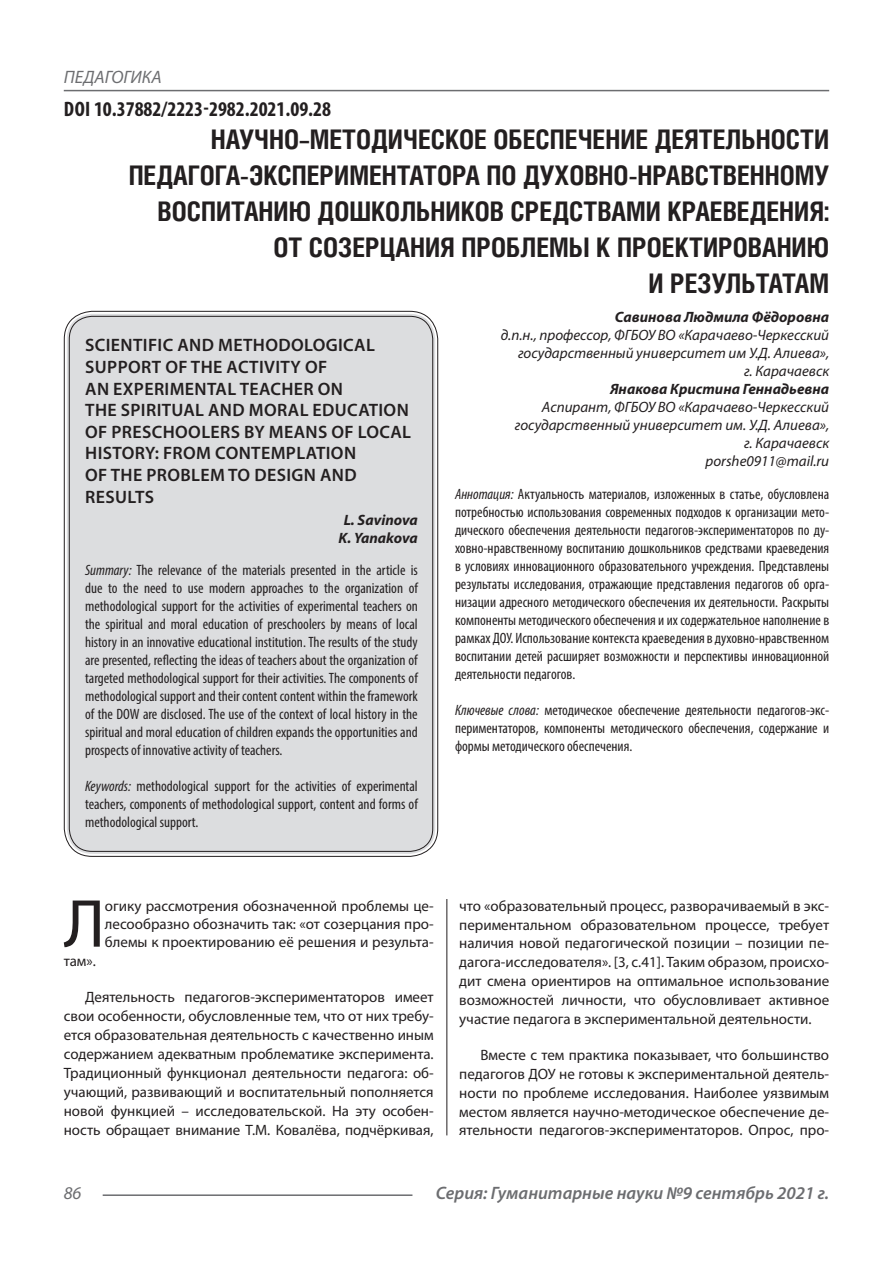
<style>
.page{position:relative;width:893px;height:1263px;background:#fff}
.page>*{position:absolute;margin:0;border:0;box-sizing:border-box;transform-origin:0 0}
.Статья_текст_первый{font:68.4px "Myriad Pro";color:#231f20}
.Статья_название{font:700 27px/36px "Helios Cond C";color:#231f20;text-align:right}
.ДОИ{font:700 condensed 21px "Myriad Pro";color:#231f20}
.Статья_название_англ{font:600 18px/21.6px "Myriad Pro";letter-spacing:.02em;color:#231f20}
.t1{font:italic 600 18px "Myriad Pro";color:#6c6d70}
.t2{font:italic 18px "Myriad Pro";color:#6c6d70}
.Статья_текст{font:15px/18.9px "Myriad Pro";color:#231f20;text-align:justify}
.Статья_аннотация_тек{font:condensed 15px/18px "Myriad Pro";color:#231f20;text-align:justify}
.Статья_аннотация_анг{font:condensed 15px/18px "Myriad Pro";color:#231f20;text-align:justify}
.Статья_автор_инфо{font:italic 15px/18px "Myriad Pro";color:#231f20;text-align:right}
.Статья_текст_первый-2{font:15px/18px "Myriad Pro";color:#231f20;text-align:justify}
.Статья_автор_инфо-2{font:italic 700 15px "Myriad Pro";color:#231f20}
.Статья_автор_англ{font:italic 700 15px "Myriad Pro";color:#231f20}
.s1{font-style:italic}
</style>
<div class="page">
<hr style="left:446px;top:128px;width:1px;height:1007px;background:#231f20">
<hr style="left:103px;top:1194px;width:309px;height:2px;background:#6c6d70">
<hr style="left:64px;top:90px;width:765px;height:1px;background:#6c6d70">
<div style="left:443px;top:128px;width:10px;height:771px;background:#fff"></div>
<div style="left:67px;top:314px;width:368px;height:540px;background:#dcdddf;border-radius:26px"></div>
<p class="t2" style="left:64px;top:66px;width:100px">ПЕДАГОГИКА</p>
<p class="ДОИ" style="left:64px;top:96px;width:269px">DOI 10.37882/2223-2982.2021.09.28</p>
<p class="Статья_название" style="left:129px;top:121px;width:702px">НАУЧНО–МЕТОДИЧЕСКОЕ ОБЕСПЕЧЕНИЕ ДЕЯТЕЛЬНОСТИ ПЕДАГОГА-ЭКСПЕРИМЕНТАТОРА ПО ДУХОВНО-НРАВСТВЕННОМУ ВОСПИТАНИЮ ДОШКОЛЬНИКОВ СРЕДСТВАМИ КРАЕВЕДЕНИЯ:<br>ОТ СОЗЕРЦАНИЯ ПРОБЛЕМЫ К ПРОЕКТИРОВАНИЮ<br>И РЕЗУЛЬТАТАМ</p>
<p class="Статья_автор_инфо-2" style="left:615px;top:307px;width:216px">Савинова Людмила Фёдоровна</p>
<p class="Статья_автор_инфо" style="left:501px;top:326px;width:330px">д.п.н., профессор, ФГБОУ ВО «Карачаево-Черкесский государственный университет им У.Д. Алиева»,<br>г. Карачаевск</p>
<p class="Статья_автор_инфо-2" style="left:610px;top:379px;width:221px">Янакова Кристина Геннадьевна</p>
<p class="Статья_автор_инфо" style="left:515px;top:398px;width:316px">Аспирант, ФГБОУ ВО «Карачаево-Черкесский государственный университет им. У.Д. Алиева», г. Карачаевск</p>
<p class="Статья_автор_инфо" style="left:705px;top:452px;width:125px">porshe0911@mail.ru</p>
<p class="Статья_аннотация_тек" style="left:455px;top:485px;width:376px"><span class="s1">Аннотация:</span> Актуальность материалов, изложенных в статье, обусловлена потребностью использования современных подходов к организации мето&shy;дического обеспечения деятельности педагогов-экспериментаторов по ду&shy;ховно-нравственному воспитанию дошкольников средствами краеведения в условиях инновационного образовательного учреждения. Представлены результаты исследования, отражающие представления педагогов об орга&shy;низации адресного методического обеспечения их деятельности. Раскрыты компоненты методического обеспечения и их содержательное наполнение в рамках ДОУ. Использование контекста краеведения в духовно-нравственном воспитании детей расширяет возможности и перспективы инновационной деятельности педагогов.</p>
<p class="Статья_аннотация_тек" style="left:455px;top:701px;width:376px"><span class="s1">Ключевые слова:</span> методическое обеспечение деятельности педагогов-экс&shy;периментаторов, компоненты методического обеспечения, содержание и формы методического обеспечения.</p>
<p class="Статья_название_англ" style="left:85px;top:334px;width:327px">SCIENTIFIC AND METHODOLOGICAL<br>SUPPORT OF THE ACTIVITY OF<br>AN EXPERIMENTAL TEACHER ON<br>THE SPIRITUAL AND MORAL EDUCATION<br>OF PRESCHOOLERS BY MEANS OF LOCAL<br>HISTORY: FROM CONTEMPLATION<br>OF THE PROBLEM TO DESIGN AND<br>RESULTS</p>
<p class="Статья_автор_англ" style="left:344px;top:510px;width:76px">L. Savinova</p>
<p class="Статья_автор_англ" style="left:339px;top:528px;width:81px">K. Yanakova</p>
<p class="Статья_аннотация_анг" style="left:85px;top:561px;width:334px"><span class="s1">Summary:</span> The relevance of the materials presented in the article is due to the need to use modern approaches to the organization of methodological support for the activities of experimental teachers on the spiritual and moral education of preschoolers by means of local history in an innovative educational institution. The results of the study are presented, reflecting the ideas of teachers about the organization of targeted methodological support for their activities. The components of methodological support and their content content within the framework of the DOW are disclosed. The use of the context of local history in the spiritual and moral education of children expands the opportunities and prospects of innovative activity of teachers.</p>
<p class="Статья_аннотация_анг" style="left:85px;top:777px;width:334px"><span class="s1">Keywords:</span> methodological support for the activities of experimental teachers, components of methodological support, content and forms of methodological support.</p>
<p class="Статья_текст_первый" style="left:64px;top:881px;width:42px">Л</p>
<p class="Статья_текст_первый-2" style="left:105px;top:896px;width:330px">огику рассмотрения обозначенной проблемы це&shy;лесообразно обозначить так: «от созерцания про&shy;блемы к проектированию её решения и результа-</p>
<p class="Статья_текст_первый-2" style="left:64px;top:951px;width:34px">там».</p>
<p class="Статья_текст" style="left:64px;top:987px;width:371px;text-indent:21px">Деятельность педагогов-экспериментаторов имеет свои особенности, обусловленные тем, что от них требу&shy;ется образовательная деятельность с качественно иным содержанием адекватным проблематике эксперимента.<br>Традиционный функционал деятельности педагога: об&shy;учающий, развивающий и воспитательный пополняется новой функцией – исследовательской. На эту особен&shy;ность обращает внимание Т.М. Ковалёва, подчёркивая,</p>
<p class="Статья_текст" style="left:459px;top:896px;width:371px">что «образовательный процесс, разворачиваемый в экс&shy;периментальном образовательном процессе, требует наличия новой педагогической позиции – позиции пе&shy;дагога-исследователя». [3, с.41]. Таким образом, происхо&shy;дит смена ориентиров на оптимальное использование возможностей личности, что обусловливает активное участие педагога в экспериментальной деятельности.</p>
<p class="Статья_текст" style="left:459px;top:1045px;width:371px;text-indent:21px">Вместе с тем практика показывает, что большинство педагогов ДОУ не готовы к экспериментальной деятель&shy;ности по проблеме исследования. Наиболее уязвимым местом является научно-методическое обеспечение де&shy;ятельности педагогов-экспериментаторов. Опрос, про-</p>
<p class="t2" style="left:64px;top:1182px;width:19px">86</p>
<p class="t1" style="left:436px;top:1182px;width:395px">Серия: Гуманитарные науки №9 сентябрь 2021 г.</p>
</div>
